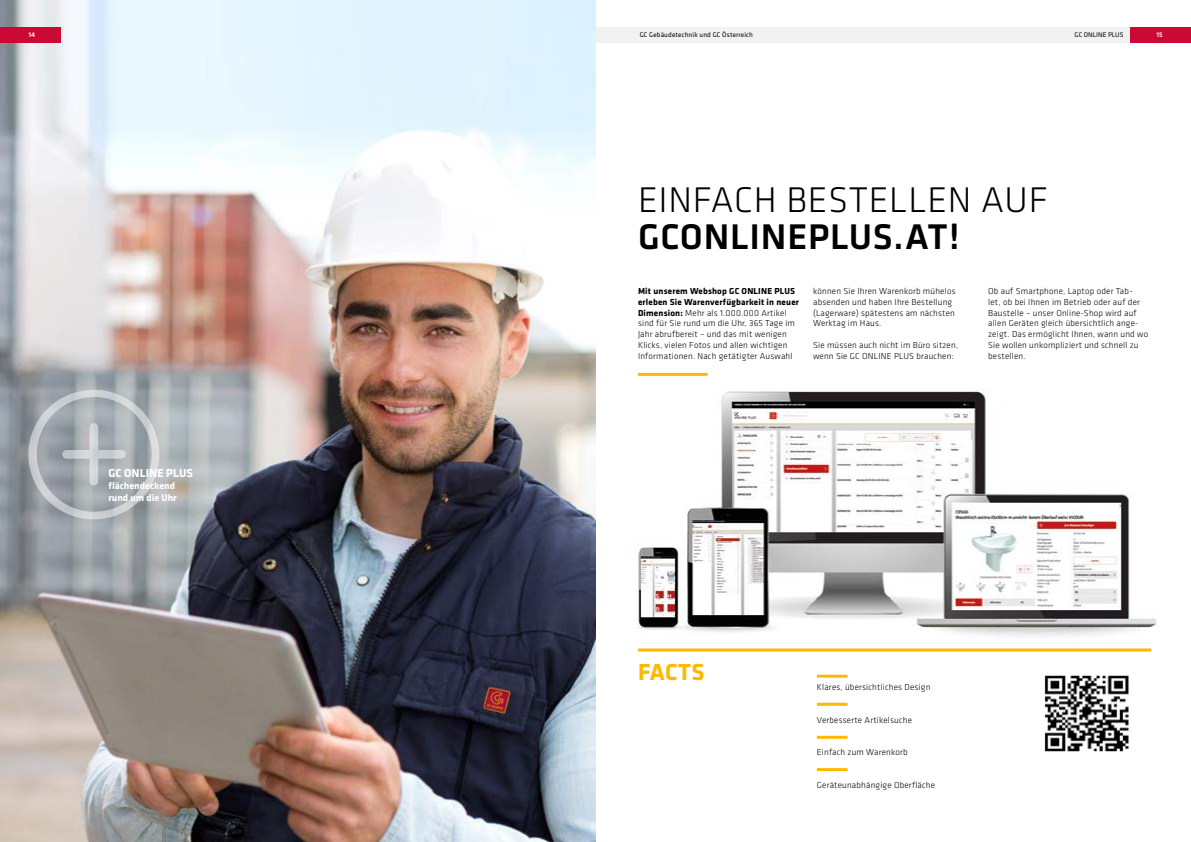
<style>
.page{position:relative;width:1191px;height:842px;background:#fff}
.page>*{position:absolute;margin:0;border:0;box-sizing:border-box;transform-origin:0 0}
.t1{font:300 37px "GC Klavika Fein";letter-spacing:.02em;color:#000}
.t2{font:500 37px "GC Klavika Fein";letter-spacing:.02em;color:#000}
.t3{font:700 24px "GC Klavika";letter-spacing:.015em;color:#fbba00}
.t4{font:700 12px "GC Klavika";color:#fff}
.t5{font:700 10px/12px "GC Klavika";color:#fff}
.t6{font:300 9px/10.8px "GC Klavika Fein";letter-spacing:.02em;color:#000}
.t7{font:700 9px/10.8px "GC Klavika";letter-spacing:.02em;color:#000}
.t8{font:7px "GC Klavika";letter-spacing:.02em;color:#000}
.t9{font:7px "GC Klavika";color:#000}
.t10{font:500 7px "GC Klavika Fein";color:#fff}
.s1{font-family:"GC Klavika";font-weight:700}
</style>
<div class="page">
<div style="left:1130px;top:27px;width:61px;height:16px;background:#cc0935"></div>
<div style="left:595px;top:27px;width:535px;height:16px;background:#f2f2f2"></div>
<img style="left:0;top:0;width:595px;height:842px">
<div style="left:0;top:27px;width:61px;height:16px;background:#cc0935"></div>
<img style="left:637px;top:372px;width:520px;height:265px">
<hr style="left:638px;top:648px;width:513px;height:3px;background:#fbba00">
<img style="left:1044px;top:675px;width:85px;height:77px">
<hr style="left:817px;top:675px;width:30px;height:3px;background:#fbba00">
<hr style="left:817px;top:768px;width:30px;height:3px;background:#fbba00">
<hr style="left:817px;top:703px;width:30px;height:3px;background:#fbba00">
<hr style="left:817px;top:736px;width:30px;height:3px;background:#fbba00">
<svg style="left:28px;top:390px;width:131px;height:129px;background:#aab0b4"></svg>
<hr style="left:638px;top:373px;width:69px;height:3px;background:#fbba00">
<p class="t8" style="left:639px;top:31px;width:115px">GC Gebäudetechnik und GC Österreich</p>
<p class="t9" style="left:1074px;top:31px;width:50px">GC ONLINE PLUS</p>
<p class="t10" style="left:28px;top:30px;width:8px">14</p>
<p class="t10" style="left:1156px;top:30px;width:8px">15</p>
<h1 class="t1" style="left:638px;top:177px;width:411px">EINFACH BESTELLEN AUF</h1>
<h1 class="t2" style="left:638px;top:212px;width:323px">GCONLINEPLUS.AT!</h1>
<h3 class="t4" style="left:108px;top:465px;width:86px">GC ONLINE PLUS</h3>
<p class="t5" style="left:108px;top:480px;width:70px">flächendeckend rund um die Uhr</p>
<p class="t7" style="left:638px;top:285px;width:162px">Mit unserem Webshop GC ONLINE PLUS erleben Sie Warenverfügbarkeit in neuer</p>
<p class="t6" style="left:638px;top:307px;width:158px"><span class="s1">Dimension:</span> Mehr als 1.000.000 Artikel sind für Sie rund um die Uhr, 365 Tage im Jahr abrufbereit – und das mit wenigen Klicks, vielen Fotos und allen wichtigen Informationen. Nach getätigter Auswahl</p>
<p class="t6" style="left:813px;top:286px;width:144px">können Sie Ihren Warenkorb mühelos absenden und haben Ihre Bestellung (Lagerware) spätestens am nächsten<br>Werktag im Haus.</p>
<p class="t6" style="left:813px;top:340px;width:147px">Sie müssen auch nicht im Büro sitzen, wenn Sie GC ONLINE PLUS brauchen:</p>
<p class="t6" style="left:988px;top:286px;width:161px">Ob auf Smartphone, Laptop oder Tab-<br>let, ob bei Ihnen im Betrieb oder auf der Baustelle – unser Online-Shop wird auf allen Geräten gleich übersichtlich ange&shy;zeigt. Das ermöglicht Ihnen, wann und wo Sie wollen unkompliziert und schnell zu bestellen.</p>
<h2 class="t3" style="left:638px;top:655px;width:68px">FACTS</h2>
<p class="t6" style="left:817px;top:682px;width:115px">Klares, übersichtliches Design</p>
<p class="t6" style="left:817px;top:714px;width:97px">Verbesserte Artikelsuche</p>
<p class="t6" style="left:817px;top:747px;width:92px">Einfach zum Warenkorb</p>
<p class="t6" style="left:817px;top:779px;width:120px">Geräteunabhängige Oberfläche</p>
</div>
